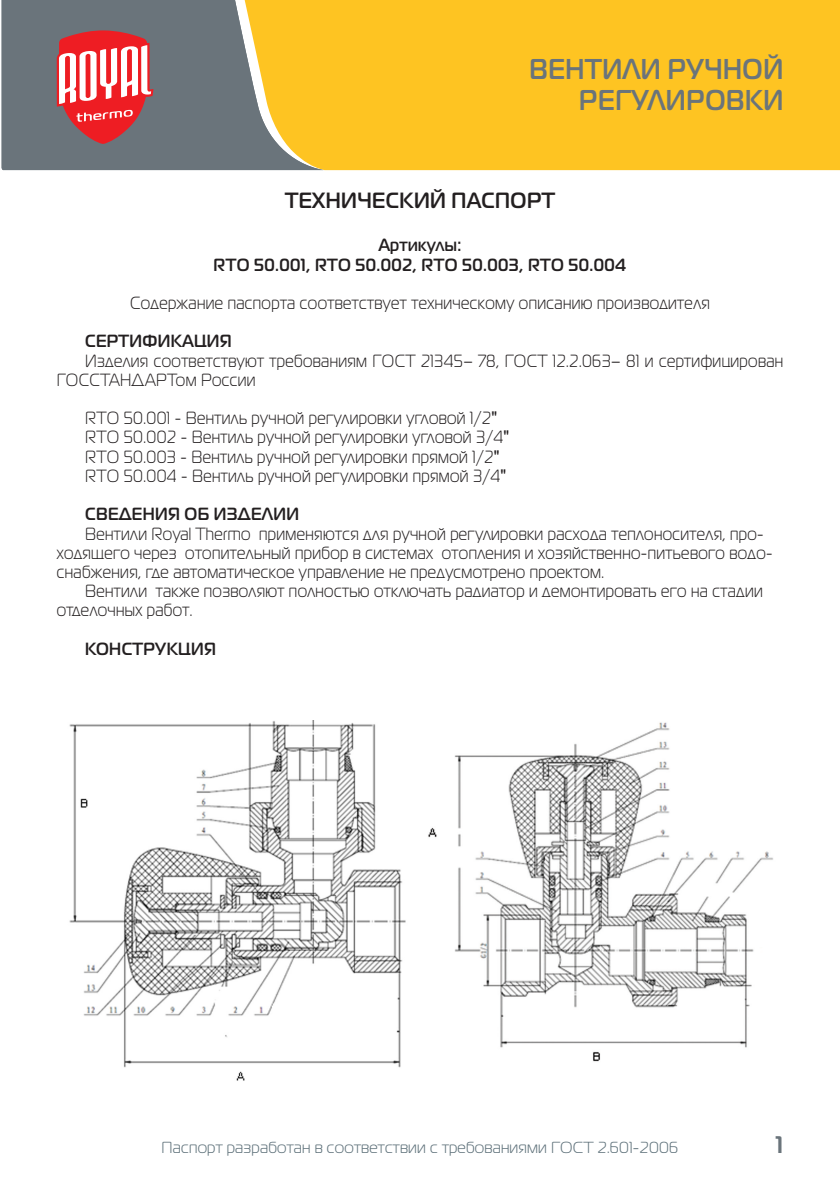
<style>
.page{position:relative;width:840px;height:1191px;background:#fff}
.page>*{position:absolute;margin:0;border:0;box-sizing:border-box;transform-origin:0 0}
.t1{font:700 28.6px "Magistral C";letter-spacing:.025em;color:#6a747b;scale:.88 1}
.t2{font:700 24px "Magistral C";color:#6a747b}
.t3{font:700 22px "Magistral C";letter-spacing:.025em;color:#231f20;scale:.91 1}
.t4{font:17.6px/19.2px "Magistral C";letter-spacing:.025em;color:#231f20;scale:.91 1}
.t5{font:700 17.6px "Magistral C";letter-spacing:.025em;color:#231f20;scale:.91 1}
.t6{font:16px "Magistral C";letter-spacing:.015em;color:#5c6f78}
.s1{font-family:"Arial"}
</style>
<div class="page">
<div style="left:323px;top:0;width:516px;height:170px;background:#fec422"></div>
<svg style="left:2px;top:0;width:321px;height:170px;background:#8e896c"></svg>
<svg style="left:57px;top:30px;width:96px;height:114px"></svg>
<img style="left:69px;top:720px;width:337px;height:361px">
<img style="left:428px;top:722px;width:345px;height:340px">
<p class="t1" style="left:529px;top:52px;width:289px">ВЕНТИЛИ РУЧНОЙ</p>
<p class="t1" style="left:579px;top:83px;width:233px">РЕГУЛИРОВКИ</p>
<p class="t3" style="left:285px;top:187px;width:298px">ТЕХНИЧЕСКИЙ ПАСПОРТ</p>
<p class="t5" style="left:378px;top:235px;width:92px">Артикулы:</p>
<p class="t5" style="left:213px;top:254px;width:455px">RTO 50.001, RTO 50.002, RTO 50.003, RTO 50.004</p>
<p class="t4" style="left:130px;top:293px;width:638px">Содержание паспорта соответствует техническому описанию производителя</p>
<p class="t5" style="left:85px;top:331px;width:162px">СЕРТИФИКАЦИЯ</p>
<p class="t4" style="left:57px;top:351px;width:799px;text-indent:28px">Изделия соответствуют требованиям ГОСТ 21345– 78, ГОСТ 12.2.063– 81 и сертифицирован<br>ГОССТАНДАРТом России</p>
<p class="t4" style="left:85px;top:408px;width:454px">RTO 50.001 - Вентиль ручной регулировки угловой 1/2<span class="s1">"</span></p>
<p class="t4" style="left:85px;top:428px;width:467px">RTO 50.002 - Вентиль ручной регулировки угловой 3/4<span class="s1">"</span></p>
<p class="t4" style="left:85px;top:447px;width:456px">RTO 50.003 - Вентиль ручной регулировки прямой 1/2<span class="s1">"</span></p>
<p class="t4" style="left:85px;top:466px;width:464px">RTO 50.004 - Вентиль ручной регулировки прямой 3/4<span class="s1">"</span></p>
<p class="t5" style="left:85px;top:503px;width:236px">СВЕДЕНИЯ ОБ ИЗДЕЛИИ</p>
<p class="t4" style="left:57px;top:524px;width:787px;text-indent:28px">Вентили Royal Thermo применяются для ручной регулировки расхода теплоносителя, про&shy;ходящего через отопительный прибор в системах отопления и хозяйственно-питьевого водо&shy;снабжения, где автоматическое управление не предусмотрено проектом.</p>
<p class="t4" style="left:57px;top:581px;width:777px;text-indent:28px">Вентили также позволяют полностью отключать радиатор и демонтировать его на стадии отделочных работ.</p>
<p class="t5" style="left:85px;top:638px;width:145px">КОНСТРУКЦИЯ</p>
<p class="t6" style="left:161px;top:1138px;width:518px">Паспорт разработан в соответствии с требованиями ГОСТ 2.601-2006</p>
<p class="t2" style="left:775px;top:1129px;width:9px">1</p>
</div>
